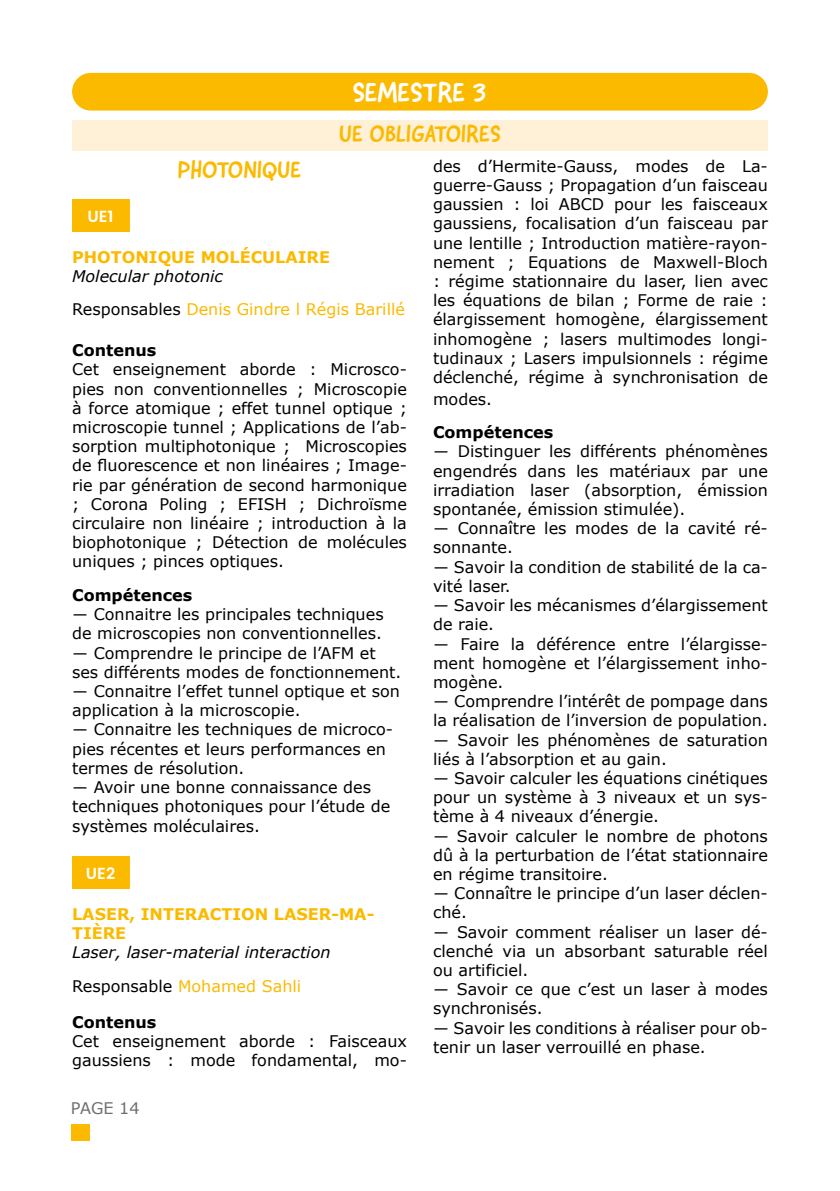
<style>
.page{position:relative;width:840px;height:1191px;background:#fff}
.page>*{position:absolute;margin:0;border:0;box-sizing:border-box;transform-origin:0 0}
.t1{font:28px "Good Dog New";color:#fff}
.t2{font:24px "Good Dog New";color:#fbba00}
.t3{font:16px/19.2px "Verdana";color:#000}
.t4{font:16px "Verdana";color:#fbba00}
.t5{font:700 16px/19.2px "Verdana";color:#fbba00}
.t6{font:italic 16px "Verdana";color:#000}
.t7{font:700 16px "Verdana";color:#000}
.t8{font:16px "Verdana";color:#706f6f}
.t9{font:600 16px "UA Poppins Titre";color:#fff}
.s1{color:#000}
</style>
<div class="page">
<div style="left:71px;top:1124px;width:18px;height:16px;background:#fbba00"></div>
<div style="left:72px;top:199px;width:57px;height:33px;background:#fbba00"></div>
<div style="left:72px;top:856px;width:57px;height:33px;background:#fbba00"></div>
<div style="left:72px;top:73px;width:695px;height:38px;background:#fbba00;border-radius:19px"></div>
<div style="left:72px;top:120px;width:695px;height:30px;background:#fff1d7"></div>
<p class="t1" style="left:352px;top:74px;width:135px">SEMESTRE 3</p>
<p class="t2" style="left:339px;top:118px;width:163px">UE OBLIGATOIRES</p>
<p class="t2" style="left:178px;top:154px;width:125px">PHOTONIQUE</p>
<p class="t3" style="left:433px;top:157px;width:336px;text-align:justify">des d’Hermite-Gauss, modes de La&shy;guerre-Gauss ; Propagation d’un faisceau gaussien : loi ABCD pour les faisceaux gaussiens, focalisation d’un faisceau par une lentille ; Introduction matière-rayon&shy;nement ; Equations de Maxwell-Bloch : régime stationnaire du laser, lien avec les équations de bilan ; Forme de raie : élargissement homogène, élargissement inhomogène ; lasers multimodes longi&shy;tudinaux ; Lasers impulsionnels : régime déclenché, régime à synchronisation de</p>
<p class="t3" style="left:433px;top:389px;width:60px">modes.</p>
<p class="t7" style="left:433px;top:422px;width:122px">Compétences</p>
<p class="t3" style="left:433px;top:442px;width:336px;text-align:justify">― Distinguer les différents phénomènes engendrés dans les matériaux par une irradiation laser (absorption, émission spontanée, émission stimulée).</p>
<p class="t3" style="left:433px;top:519px;width:336px">― Connaître les modes de la cavité ré&shy;sonnante.</p>
<p class="t3" style="left:433px;top:557px;width:336px">― Savoir la condition de stabilité de la ca&shy;vité laser.</p>
<p class="t3" style="left:433px;top:596px;width:336px">― Savoir les mécanismes d’élargissement de raie.</p>
<p class="t3" style="left:433px;top:634px;width:336px;text-align:justify">― Faire la déférence entre l’élargisse&shy;ment homogène et l’élargissement inho&shy;mogène.</p>
<p class="t3" style="left:433px;top:692px;width:336px">― Comprendre l’intérêt de pompage dans la réalisation de l’inversion de population.</p>
<p class="t3" style="left:433px;top:730px;width:336px">― Savoir les phénomènes de saturation liés à l’absorption et au gain.</p>
<p class="t3" style="left:433px;top:769px;width:336px;text-align:justify">― Savoir calculer les équations cinétiques pour un système à 3 niveaux et un sys&shy;tème à 4 niveaux d’énergie.</p>
<p class="t3" style="left:433px;top:826px;width:336px;text-align:justify">― Savoir calculer le nombre de photons dû à la perturbation de l’état stationnaire en régime transitoire.</p>
<p class="t3" style="left:433px;top:884px;width:336px">― Connaître le principe d’un laser déclen&shy;ché.</p>
<p class="t3" style="left:433px;top:922px;width:336px;text-align:justify">― Savoir comment réaliser un laser dé&shy;clenché via un absorbant saturable réel ou artificiel.</p>
<p class="t3" style="left:433px;top:980px;width:336px">― Savoir ce que c’est un laser à modes synchronisés.</p>
<p class="t3" style="left:433px;top:1018px;width:336px">― Savoir les conditions à réaliser pour ob&shy;tenir un laser verrouillé en phase.</p>
<p class="t9" style="left:87px;top:205px;width:28px">UE1</p>
<p class="t5" style="left:72px;top:247px;width:259px">PHOTONIQUE MOLÉCULAIRE</p>
<p class="t6" style="left:72px;top:266px;width:152px">Molecular photonic</p>
<p class="t4" style="left:72px;top:299px;width:334px"><span class="s1">Responsables</span> Denis Gindre l Régis Barillé</p>
<p class="t7" style="left:72px;top:340px;width:86px">Contenus</p>
<p class="t3" style="left:72px;top:360px;width:336px;text-align:justify">Cet enseignement aborde : Microsco&shy;pies non conventionnelles ; Microscopie à force atomique ; effet tunnel optique ; microscopie tunnel ; Applications de l’ab&shy;sorption multiphotonique ; Microscopies de fluorescence et non linéaires ; Image&shy;rie par génération de second harmonique ; Corona Poling ; EFISH ; Dichroïsme circulaire non linéaire ; introduction à la biophotonique ; Détection de molécules uniques ; pinces optiques.</p>
<p class="t7" style="left:72px;top:585px;width:122px">Compétences</p>
<p class="t3" style="left:72px;top:605px;width:313px">― Connaitre les principales techniques de microscopies non conventionnelles.</p>
<p class="t3" style="left:72px;top:643px;width:331px">― Comprendre le principe de l’AFM et ses différents modes de fonctionnement.</p>
<p class="t3" style="left:72px;top:682px;width:329px">― Connaitre l’effet tunnel optique et son application à la microscopie.</p>
<p class="t3" style="left:72px;top:720px;width:322px">― Connaitre les techniques de microco&shy;pies récentes et leurs performances en termes de résolution.</p>
<p class="t3" style="left:72px;top:778px;width:319px">― Avoir une bonne connaissance des techniques photoniques pour l’étude de systèmes moléculaires.</p>
<p class="t9" style="left:86px;top:862px;width:31px">UE2</p>
<p class="t5" style="left:72px;top:904px;width:303px">LASER, INTERACTION LASER-MA-<br>TIÈRE</p>
<p class="t6" style="left:72px;top:942px;width:260px">Laser, laser-material interaction</p>
<p class="t4" style="left:72px;top:975px;width:230px"><span class="s1">Responsable</span> Mohamed Sahli</p>
<p class="t7" style="left:72px;top:1011px;width:86px">Contenus</p>
<p class="t3" style="left:72px;top:1031px;width:336px">Cet enseignement aborde : Faisceaux gaussiens : mode fondamental, mo-</p>
<p class="t8" style="left:71px;top:1097px;width:70px">PAGE 14</p>
</div>
